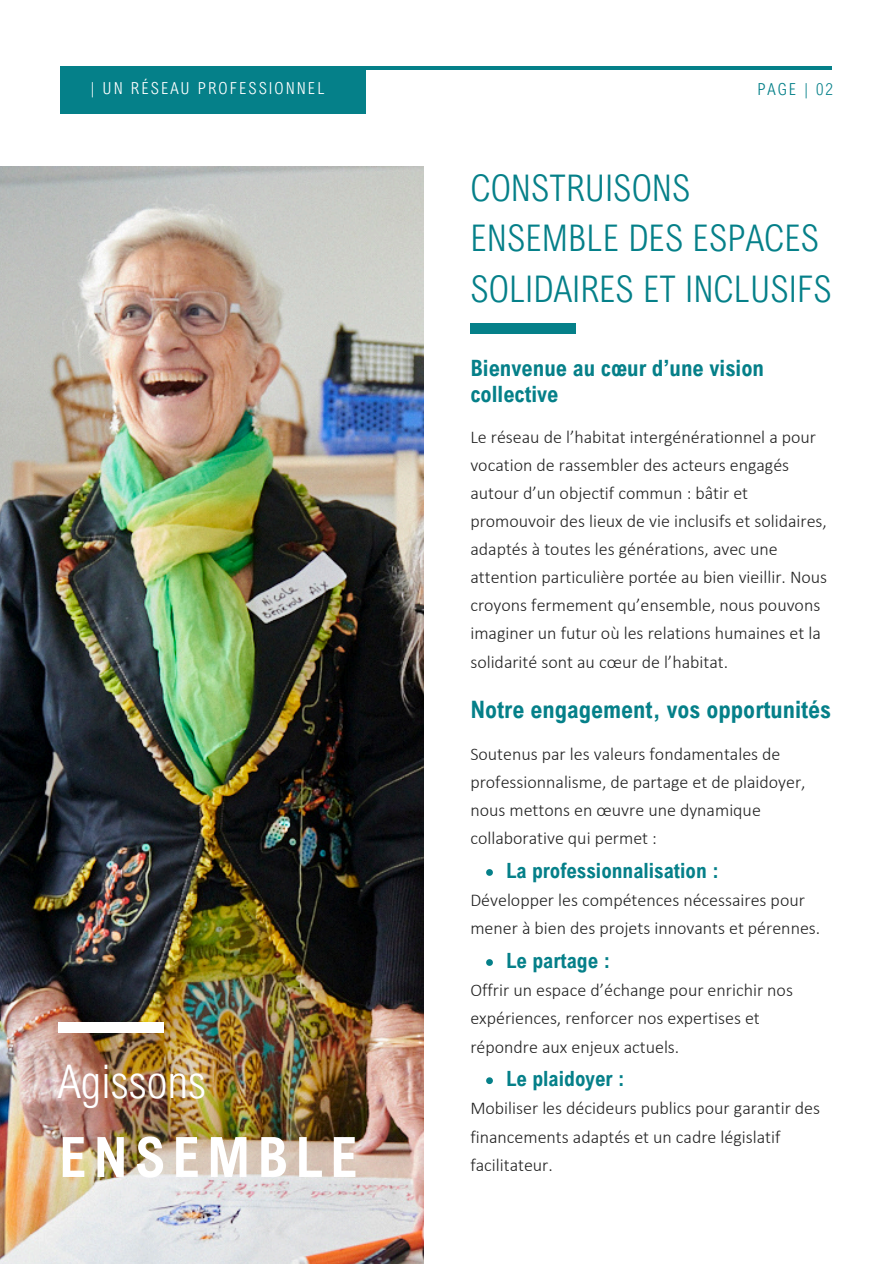
<style>
.page{position:relative;width:894px;height:1264px;background:#fff}
.page>*{position:absolute;margin:0;border:0;box-sizing:border-box;transform-origin:0 0}
.t1{font:700 55.65px "Arial Nova Cond";letter-spacing:.12em;color:#fff}
.t2{font:300 46.35px "Arial Nova Cond";color:#fff}
.t3{font:300 36.75px/50.7px "Arial Nova Cond";color:#058089}
.t4{font:700 24px "Arial Nova Cond";color:#058089}
.t5{font:700 22.5px/25.8px "Arial Nova Cond";color:#058089}
.t6{font:700 21px "Arial Nova Cond";color:#058089}
.t7{font:300 18px/28.2px "Calibri";color:#222}
.t8{font:300 16.5px "Arial Nova Cond";letter-spacing:.12em;color:#fff}
.t9{font:300 16.5px "Arial Nova Cond";letter-spacing:.12em;color:#058089}
</style>
<div class="page">
<hr style="left:61px;top:66px;width:770px;height:4px;background:#058089">
<div style="left:61px;top:66px;width:304px;height:47px;background:#058089"></div>
<img style="left:0;top:166px;width:423px;height:1097px">
<div style="left:58px;top:1022px;width:105px;height:10px;background:#fff"></div>
<div style="left:470px;top:323px;width:106px;height:10px;background:#058089"></div>
<svg style="left:486px;top:869px;width:6px;height:6px"></svg>
<svg style="left:486px;top:959px;width:6px;height:6px"></svg>
<svg style="left:486px;top:1077px;width:6px;height:7px"></svg>
<p class="t8" style="left:91px;top:78px;width:235px">| UN RÉSEAU PROFESSIONNEL</p>
<h6 class="t9" style="left:757px;top:79px;width:77px">PAGE | 02</h6>
<p class="t2" style="left:58px;top:1052px;width:150px">Agissons</p>
<h6 class="t1" style="left:59px;top:1122px;width:300px">ENSEMBLE</h6>
<p class="t3" style="left:470px;top:161px;width:363px">CONSTRUISONS<br>ENSEMBLE DES ESPACES<br>SOLIDAIRES ET INCLUSIFS</p>
<p class="t5" style="left:470px;top:355px;width:295px">Bienvenue au cœur d’une vision collective</p>
<h2 class="t7" style="left:470px;top:424px;width:358px">Le réseau de l’habitat intergénérationnel a pour vocation de rassembler des acteurs engagés autour d’un objectif commun : bâtir et promouvoir des lieux de vie inclusifs et solidaires, adaptés à toutes les générations, avec une attention particulière portée au bien vieillir. Nous croyons fermement qu’ensemble, nous pouvons imaginer un futur où les relations humaines et la solidarité sont au cœur de l’habitat.</h2>
<h1 class="t4" style="left:470px;top:694px;width:362px">Notre engagement, vos opportunités</h1>
<h3 class="t7" style="left:470px;top:741px;width:337px">Soutenus par les valeurs fondamentales de professionnalisme, de partage et de plaidoyer, nous mettons en œuvre une dynamique collaborative qui permet :</h3>
<p class="t6" style="left:506px;top:857px;width:214px">La professionnalisation :</p>
<h4 class="t7" style="left:470px;top:887px;width:351px">Développer les compétences nécessaires pour mener à bien des projets innovants et pérennes.</h4>
<p class="t6" style="left:506px;top:947px;width:106px">Le partage :</p>
<h4 class="t7" style="left:470px;top:977px;width:324px">Offrir un espace d’échange pour enrichir nos expériences, renforcer nos expertises et répondre aux enjeux actuels.</h4>
<p class="t6" style="left:506px;top:1065px;width:120px">Le plaidoyer :</p>
<p class="t7" style="left:470px;top:1095px;width:351px">Mobiliser les décideurs publics pour garantir des financements adaptés et un cadre législatif facilitateur.</p>
</div>
